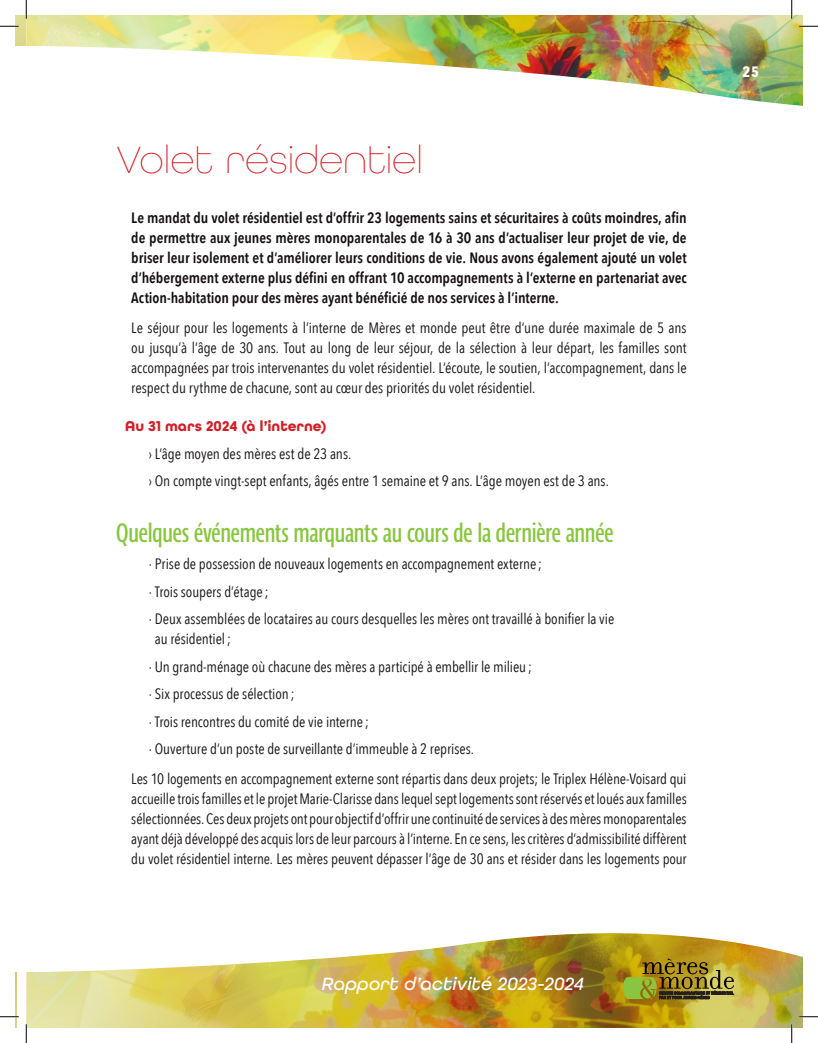
<style>
.page{position:relative;width:818px;height:1043px;background:#fff}
.page>*{position:absolute;margin:0;border:0;box-sizing:border-box;transform-origin:0 0}
.titre_section{font:40px "All Round Gothic X Lig";letter-spacing:.01em;color:#d11f26}
.sous_titre_vert{font:26.25px "Parisine Std Comp";letter-spacing:-.01em;color:#89c53f}
.t1{font:italic 500 18.75px "All Round Gothic";letter-spacing:.015em;color:#fff}
.texte_courant_couleur{font:15px/20px "Avenir Next Condensed";letter-spacing:-.005em;color:#160f11;text-align:justify}
.enumération_noir{font:15px/20px "Avenir Next Condensed";letter-spacing:-.005em;color:#160f11}
.chapeau{font:600 15px/20px "Avenir Next Condensed";letter-spacing:-.005em;color:#160f11;text-align:justify}
.sous_titres{font:700 15px "All Round Gothic";color:#d11f26}
.t2{font:700 15px "Avenir Next Condensed";color:#fff}
</style>
<div class="page">
<img style="left:15px;top:972px;width:1px;height:56px">
<img style="left:26px;top:933px;width:776px;height:95px">
<img style="left:15px;top:15px;width:787px;height:91px">
<svg style="left:623px;top:958px;width:111px;height:41px;background:#8f8324"></svg>
<svg style="left:0;top:25px;width:19px;height:2px"></svg>
<svg style="left:799px;top:25px;width:19px;height:2px"></svg>
<svg style="left:0;top:1015px;width:19px;height:2px"></svg>
<svg style="left:799px;top:1015px;width:19px;height:2px"></svg>
<svg style="left:25px;top:0;width:2px;height:19px"></svg>
<svg style="left:25px;top:1024px;width:2px;height:18px"></svg>
<svg style="left:790px;top:0;width:2px;height:19px"></svg>
<svg style="left:790px;top:1024px;width:2px;height:18px"></svg>
<p class="titre_section" style="left:116px;top:135px;width:308px">Volet résidentiel</p>
<p class="chapeau" style="left:131px;top:207px;width:557px">Le mandat du volet résidentiel est d’offrir 23 logements sains et sécuritaires à coûts moindres, afin de permettre aux jeunes mères monoparentales de 16 à 30 ans d’actualiser leur projet de vie, de briser leur isolement et d’améliorer leurs conditions de vie. Nous avons également ajouté un volet d’hébergement externe plus défini en offrant 10 accompagnements à l’externe en partenariat avec Action-habitation pour des mères ayant bénéficié de nos services à l’interne.</p>
<p class="texte_courant_couleur" style="left:131px;top:317px;width:557px">Le séjour pour les logements à l’interne de Mères et monde peut être d’une durée maximale de 5 ans ou jusqu’à l’âge de 30 ans. Tout au long de leur séjour, de la sélection à leur départ, les familles sont accompagnées par trois intervenantes du volet résidentiel. L’écoute, le soutien, l’accompagnement, dans le respect du rythme de chacune, sont au cœur des priorités du volet résidentiel.</p>
<p class="sous_titres" style="left:125px;top:417px;width:203px">Au 31 mars 2024 (à l’interne)</p>
<p class="enumération_noir" style="left:149px;top:443px;width:204px">› L’âge moyen des mères est de 23 ans.</p>
<p class="enumération_noir" style="left:149px;top:470px;width:461px">› On compte vingt-sept enfants, âgés entre 1 semaine et 9 ans. L’âge moyen est de 3 ans.</p>
<p class="sous_titre_vert" style="left:116px;top:517px;width:499px">Quelques événements marquants au cours de la dernière année</p>
<p class="enumération_noir" style="left:149px;top:553px;width:395px">· Prise de possession de nouveaux logements en accompagnement externe ;</p>
<p class="enumération_noir" style="left:149px;top:580px;width:121px">· Trois soupers d’étage ;</p>
<p class="enumération_noir" style="left:155px;top:608px;width:461px;text-indent:-6px">· Deux assemblées de locataires au cours desquelles les mères ont travaillé à bonifier la vie au résidentiel;</p>
<p class="enumération_noir" style="left:149px;top:655px;width:384px">· Un grand-ménage où chacune des mères a participé à embellir le milieu ;</p>
<p class="enumération_noir" style="left:149px;top:683px;width:147px">· Six processus de sélection ;</p>
<p class="enumération_noir" style="left:149px;top:710px;width:221px">· Trois rencontres du comité de vie interne ;</p>
<p class="enumération_noir" style="left:149px;top:738px;width:327px">· Ouverture d’un poste de surveillante d’immeuble à 2 reprises.</p>
<p class="texte_courant_couleur" style="left:131px;top:768px;width:557px">Les 10 logements en accompagnement externe sont répartis dans deux projets; le Triplex Hélène-Voisard qui accueille trois familles et le projet Marie-Clarisse dans lequel sept logements sont réservés et loués aux familles sélectionnées. Ces deux projets ont pour objectif d’offrir une continuité de services à des mères monoparentales ayant déjà développé des acquis lors de leur parcours à l’interne. En ce sens, les critères d’admissibilité diffèrent du volet résidentiel interne. Les mères peuvent dépasser l’âge de 30 ans et résider dans les logements pour</p>
<p class="t1" style="left:322px;top:972px;width:263px">Rapport d’activité 2023-2024</p>
<p class="t2" style="left:742px;top:62px;width:18px">25</p>
</div>
